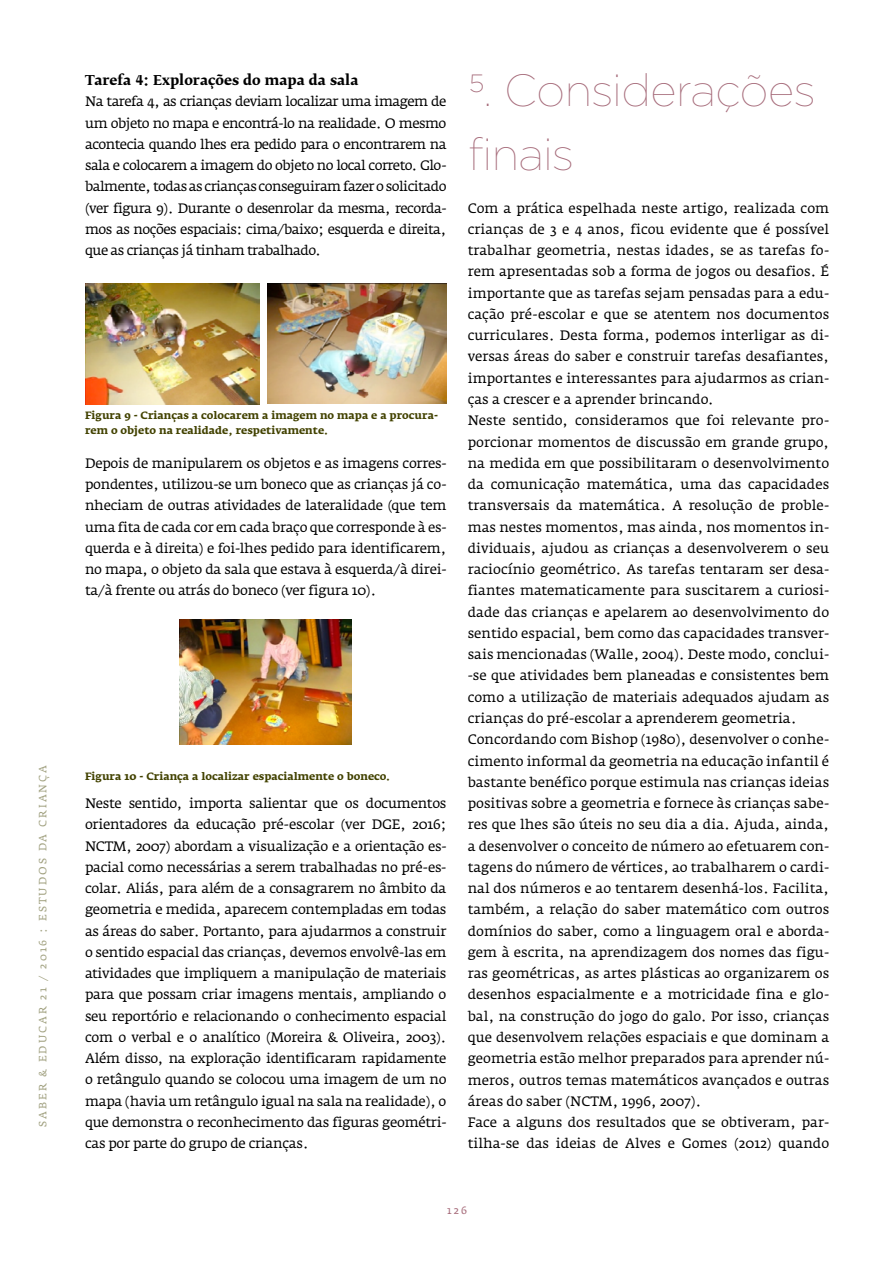
<style>
.page{position:relative;width:893px;height:1263px;background:#fff}
.page>*{position:absolute;margin:0;border:0;box-sizing:border-box;transform-origin:0 0}
.t1{font:100 45px/63.8px "Gotham";letter-spacing:-.015em;color:#a66b7a}
.t2{font:13.5px/21.3px "Fedra Serif A";color:#000;text-align:justify}
.t3{font:13.5px "Fedra Serif B Bold TF";color:#000}
.t4{font:700 10.5px/15px "Fedra Serif A";color:#424200}
.t5{font:10.5px "Fedra Serif A";letter-spacing:.2em;color:#a1a180}
.t6{font:10.5px "Fedra Serif A";color:#a66b7a}
</style>
<div class="page">
<img style="left:85px;top:284px;width:174px;height:120px">
<img style="left:268px;top:283px;width:178px;height:121px">
<img style="left:180px;top:620px;width:172px;height:124px">
<p class="t5" style="left:37px;top:1127px;width:363px;rotate:-90deg">SABER &amp; EDUCAR 21 / 2016 : ESTUDOS DA CRIANÇA</p>
<p class="t3" style="left:85px;top:72px;width:275px">Tarefa 4: Explorações do mapa da sala</p>
<p class="t2" style="left:85px;top:91px;width:363px">Na tarefa 4, as crianças deviam localizar uma imagem de um objeto no mapa e encontrá-lo na realidade. O mesmo acontecia quando lhes era pedido para o encontrarem na sala e colocarem a imagem do objeto no local correto. Glo&shy;balmente, todas as crianças conseguiram fazer o solicitado (ver figura 9). Durante o desenrolar da mesma, recorda&shy;mos as noções espaciais: cima/baixo; esquerda e direita, que as crianças já tinham trabalhado.</p>
<p class="t4" style="left:85px;top:408px;width:354px">Figura 9 - Crianças a colocarem a imagem no mapa e a procura&shy;rem o objeto na realidade, respetivamente.</p>
<p class="t2" style="left:85px;top:452px;width:363px">Depois de manipularem os objetos e as imagens corres&shy;pondentes, utilizou-se um boneco que as crianças já co&shy;nheciam de outras atividades de lateralidade (que tem uma fita de cada cor em cada braço que corresponde à es&shy;querda e à direita) e foi-lhes pedido para identificarem, no mapa, o objeto da sala que estava à esquerda/à direi&shy;ta/à frente ou atrás do boneco (ver figura 10).</p>
<p class="t4" style="left:85px;top:769px;width:306px">Figura 10 - Criança a localizar espacialmente o boneco.</p>
<p class="t2" style="left:85px;top:793px;width:363px">Neste sentido, importa salientar que os documentos orientadores da educação pré-escolar (ver DGE, 2016; NCTM, 2007) abordam a visualização e a orientação es&shy;pacial como necessárias a serem trabalhadas no pré-es&shy;colar. Aliás, para além de a consagrarem no âmbito da geometria e medida, aparecem contempladas em todas as áreas do saber. Portanto, para ajudarmos a construir o sentido espacial das crianças, devemos envolvê-las em atividades que impliquem a manipulação de materiais para que possam criar imagens mentais, ampliando o seu reportório e relacionando o conhecimento espacial com o verbal e o analítico (Moreira &amp; Oliveira, 2003).<br>Além disso, na exploração identificaram rapidamente o retângulo quando se colocou uma imagem de um no mapa (havia um retângulo igual na sala na realidade), o que demonstra o reconhecimento das figuras geométri&shy;cas por parte do grupo de crianças.</p>
<h1 class="t1" style="left:468px;top:57px;width:350px">5. Considerações finais</h1>
<p class="t2" style="left:468px;top:197px;width:363px;text-align:left">Com a prática espelhada neste artigo, realizada com crianças de 3 e 4 anos, ficou evidente que é possível trabalhar geometria, nestas idades, se as tarefas fo&shy;rem apresentadas sob a forma de jogos ou desafios. É importante que as tarefas sejam pensadas para a edu&shy;cação pré-escolar e que se atentem nos documentos curriculares. Desta forma, podemos interligar as di&shy;versas áreas do saber e construir tarefas desafiantes, importantes e interessantes para ajudarmos as crian&shy;ças a crescer e a aprender brincando.<br>Neste sentido, consideramos que foi relevante pro&shy;porcionar momentos de discussão em grande grupo, na medida em que possibilitaram o desenvolvimento da comunicação matemática, uma das capacidades transversais da matemática. A resolução de proble&shy;mas nestes momentos, mas ainda, nos momentos in&shy;dividuais, ajudou as crianças a desenvolverem o seu raciocínio geométrico. As tarefas tentaram ser desa&shy;fiantes matematicamente para suscitarem a curiosi&shy;dade das crianças e apelarem ao desenvolvimento do sentido espacial, bem como das capacidades transver&shy;sais mencionadas (Walle, 2004). Deste modo, conclui--se que atividades bem planeadas e consistentes bem como a utilização de materiais adequados ajudam as crianças do pré-escolar a aprenderem geometria.<br>Concordando com Bishop (1980), desenvolver o conhe&shy;cimento informal da geometria na educação infantil é bastante benéfico porque estimula nas crianças ideias positivas sobre a geometria e fornece às crianças sabe&shy;res que lhes são úteis no seu dia a dia. Ajuda, ainda, a desenvolver o conceito de número ao efetuarem con&shy;tagens do número de vértices, ao trabalharem o cardi&shy;nal dos números e ao tentarem desenhá-los. Facilita, também, a relação do saber matemático com outros domínios do saber, como a linguagem oral e aborda&shy;gem à escrita, na aprendizagem dos nomes das figu&shy;ras geométricas, as artes plásticas ao organizarem os desenhos espacialmente e a motricidade fina e glo&shy;bal, na construção do jogo do galo. Por isso, crianças que desenvolvem relações espaciais e que dominam a geometria estão melhor preparados para aprender nú&shy;meros, outros temas matemáticos avançados e outras áreas do saber (NCTM, 1996, 2007).<br>Face a alguns dos resultados que se obtiveram, par&shy;tilha-se das ideias de Alves e Gomes (2012) quando</p>
<p class="t6" style="left:447px;top:1204px;width:21px">126</p>
</div>
